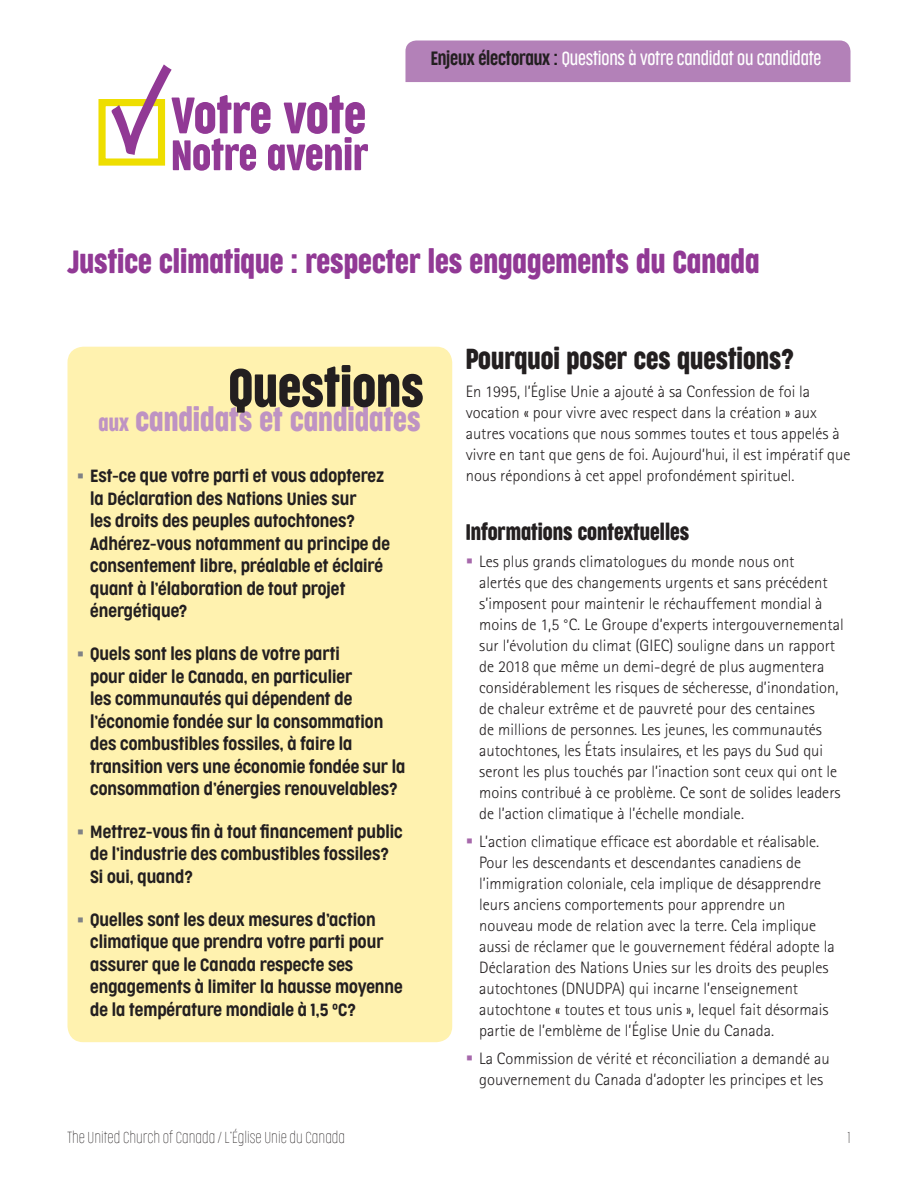
<style>
.page{position:relative;width:918px;height:1188px;background:#fff}
.page>*{position:absolute;margin:0;border:0;box-sizing:border-box;transform-origin:0 0}
.t1{font:50.7px "Cocogoose Compressed";color:#231f20}
.t2{font:30px "Cocogoose Compressed";color:#913995}
.t3{font:30px "Cocogoose Compressed";color:#be93c3}
.t4{font:27px "Cocogoose Compressed";color:#231f20}
.t5{font:21px "Cocogoose Compressed";color:#231f20}
.Tab_Category{font:300 18px "Cocogoose Compressed";letter-spacing:-.01em;color:#fff}
.BL{font:300 16.5px/21px "Rotis Sans Serif Std";color:#231f20}
.Special_Bullets{font:300 16.5px/22.5px "Cocogoose Condensed";color:#231f20}
.Body_Text___space_af{font:300 16.5px/21px "Rotis Sans Serif Std";color:#231f20}
.t6{font:100 15px "Cocogoose Compressed";color:#231f20}
.s1{color:#231f20}
.s2{font-size:21px}
</style>
<div class="page">
<div style="left:405px;top:40px;width:445px;height:42px;background:#b381b8"></div>
<div style="left:98px;top:99px;width:67px;height:67px;border:7px solid #eede00"></div>
<svg style="left:111px;top:64px;width:257px;height:107px"></svg>
<div style="left:67px;top:347px;width:385px;height:695px;background:#fff2af;border-radius:16px"></div>
<p class="Tab_Category" style="left:431px;top:47px;width:392px"><span class="s1">Enjeux électoraux :</span> Questions à votre candidat ou candidate</p>
<h1 class="t2" style="left:68px;top:243px;width:694px">Justice climatique : respecter les engagements du Canada</h1>
<p class="t1" style="left:229px;top:357px;width:197px">Questions</p>
<p class="t3" style="left:99px;top:402px;width:324px"><span class="s2">aux</span> candidats et candidates</p>
<p class="Special_Bullets" style="left:90px;top:466px;width:301px">Est-ce que votre parti et vous adopterez la Déclaration des Nations Unies sur<br>les droits des peuples autochtones?<br>Adhérez-vous notamment au principe de consentement libre, préalable et éclairé quant à l’élaboration de tout projet énergétique?</p>
<p class="Special_Bullets" style="left:90px;top:643px;width:317px">Quels sont les plans de votre parti<br>pour aider le Canada, en particulier<br>les communautés qui dépendent de l’économie fondée sur la consommation des combustibles fossiles, à faire la transition vers une économie fondée sur la consommation d’énergies renouvelables?</p>
<p class="Special_Bullets" style="left:90px;top:821px;width:314px">Mettrez-vous fin à tout financement public de l’industrie des combustibles fossiles?<br>Si oui, quand?</p>
<p class="Special_Bullets" style="left:90px;top:909px;width:314px">Quelles sont les deux mesures d’action climatique que prendra votre parti pour assurer que le Canada respecte ses engagements à limiter la hausse moyenne de la température mondiale à 1,5 °C?</p>
<h2 class="t4" style="left:466px;top:343px;width:330px">Pourquoi poser ces questions?</h2>
<p class="Body_Text___space_af" style="left:466px;top:381px;width:386px">En 1995, l’Église Unie a ajouté à sa Confession de foi la vocation « pour vivre avec respect dans la création » aux autres vocations que nous sommes toutes et tous appelés à vivre en tant que gens de foi. Aujourd’hui, il est impératif que nous répondions à cet appel profondément spirituel.</p>
<h3 class="t5" style="left:466px;top:519px;width:225px">Informations contextuelles</h3>
<p class="BL" style="left:479px;top:551px;width:366px">Les plus grands climatologues du monde nous ont<br>alertés que des changements urgents et sans précédent s’imposent pour maintenir le réchauffement mondial à moins de 1,5 °C. Le Groupe d’experts intergouvernemental sur l’évolution du climat (GIEC) souligne dans un rapport de 2018 que même un demi-degré de plus augmentera considérablement les risques de sécheresse, d’inondation, de chaleur extrême et de pauvreté pour des centaines<br>de millions de personnes. Les jeunes, les communautés autochtones, les États insulaires, et les pays du Sud qui seront les plus touchés par l’inaction sont ceux qui ont le moins contribué à ce problème. Ce sont de solides leaders de l’action climatique à l’échelle mondiale.</p>
<p class="BL" style="left:479px;top:831px;width:357px">L’action climatique efficace est abordable et réalisable.<br>Pour les descendants et descendantes canadiens de l’immigration coloniale, cela implique de désapprendre leurs anciens comportements pour apprendre un nouveau mode de relation avec la terre. Cela implique aussi de réclamer que le gouvernement fédéral adopte la Déclaration des Nations Unies sur les droits des peuples autochtones (DNUDPA) qui incarne l’enseignement autochtone « toutes et tous unis », lequel fait désormais partie de l’emblème de l’Église Unie du Canada.</p>
<p class="BL" style="left:479px;top:1048px;width:352px">La Commission de vérité et réconciliation a demandé au gouvernement du Canada d’adopter les principes et les</p>
<p class="t6" style="left:68px;top:1129px;width:279px">The United Church of Canada / L’Église Unie du Canada</p>
<p class="t6" style="left:847px;top:1129px;width:5px">1</p>
</div>
